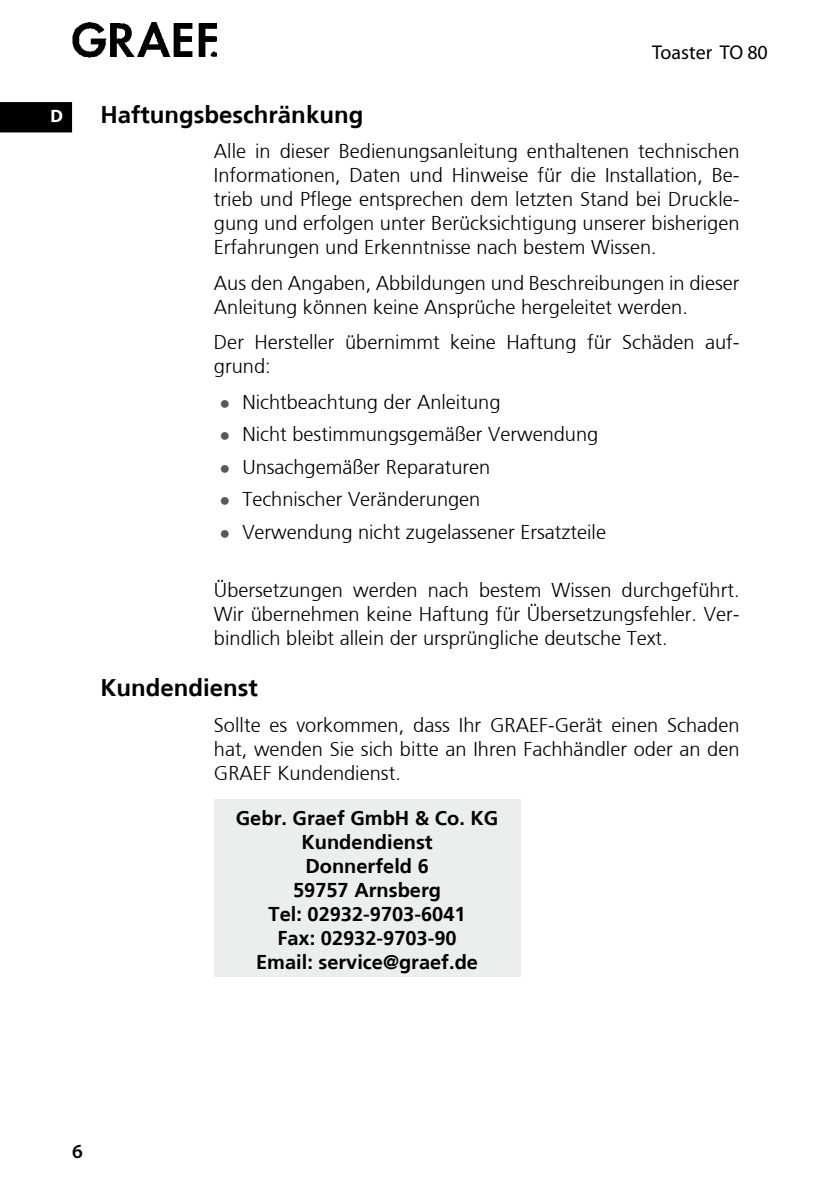
<style>
.page{position:relative;width:840px;height:1191px;background:#fff}
.page>*{position:absolute;margin:0;border:0;box-sizing:border-box;transform-origin:0 0}
.t1{font:700 24px "Frutiger";color:#000}
.t2{font:300 20px/24px "Frutiger";color:#000;text-align:justify}
.t3{font:700 20px/24px "Frutiger";color:#000;text-align:center}
.t4{font:20px "Myriad Pro";color:#000}
.t5{font:600 20px "Myriad Pro";color:#000}
.t6{font:700 18px "Myriad Pro";color:#fff}
.s1{font-family:"Arial";font-weight:400;font-size:18px;color:#58585a}
</style>
<div class="page">
<img style="left:72px;top:23px;width:144px;height:35px">
<div style="left:0;top:102px;width:72px;height:30px;background:#000"></div>
<div style="left:214px;top:799px;width:306px;height:177px;background:#eceded"></div>
<p class="t4" style="left:651px;top:40px;width:117px">Toaster TO 80</p>
<p class="t6" style="left:51px;top:105px;width:14px">D</p>
<p class="t1" style="left:100px;top:101px;width:264px">Haftungsbeschränkung</p>
<p class="t2" style="left:214px;top:140px;width:526px">Alle in dieser Bedienungsanleitung enthaltenen technischen Informationen, Daten und Hinweise für die Installation, Be&shy;trieb und Pflege entsprechen dem letzten Stand bei Druckle&shy;gung und erfolgen unter Berücksichtigung unserer bisherigen Erfahrungen und Erkenntnisse nach bestem Wissen.</p>
<p class="t2" style="left:214px;top:271px;width:526px">Aus den Angaben, Abbildungen und Beschreibungen in dieser<br>Anleitung können keine Ansprüche hergeleitet werden.</p>
<p class="t2" style="left:214px;top:330px;width:526px">Der Hersteller übernimmt keine Haftung für Schäden auf&shy;grund:</p>
<p class="t2" style="left:219px;top:390px;width:282px"><span class="s1">●</span> Nichtbeachtung der Anleitung</p>
<p class="t2" style="left:219px;top:422px;width:380px"><span class="s1">●</span> Nicht bestimmungsgemäßer Verwendung</p>
<p class="t2" style="left:219px;top:455px;width:272px"><span class="s1">●</span> Unsachgemäßer Reparaturen</p>
<p class="t2" style="left:219px;top:487px;width:262px"><span class="s1">●</span> Technischer Veränderungen</p>
<p class="t2" style="left:219px;top:520px;width:388px"><span class="s1">●</span> Verwendung nicht zugelassener Ersatzteile</p>
<p class="t2" style="left:214px;top:578px;width:526px">Übersetzungen werden nach bestem Wissen durchgeführt.<br>Wir übernehmen keine Haftung für Übersetzungsfehler. Ver&shy;bindlich bleibt allein der ursprüngliche deutsche Text.</p>
<p class="t1" style="left:100px;top:674px;width:159px">Kundendienst</p>
<p class="t2" style="left:214px;top:713px;width:527px">Sollte es vorkommen, dass Ihr GRAEF-Gerät einen Schaden hat, wenden Sie sich bitte an Ihren Fachhändler oder an den GRAEF Kundendienst.</p>
<p class="t3" style="left:236px;top:805px;width:264px">Gebr. Graef GmbH &amp; Co. KG<br>Kundendienst<br>Donnerfeld 6<br>59757 Arnsberg<br>Tel: 02932-9703-6041<br>Fax: 02932-9703-90<br>Email: service@graef.de</p>
<p class="t5" style="left:72px;top:1138px;width:12px">6</p>
</div>
